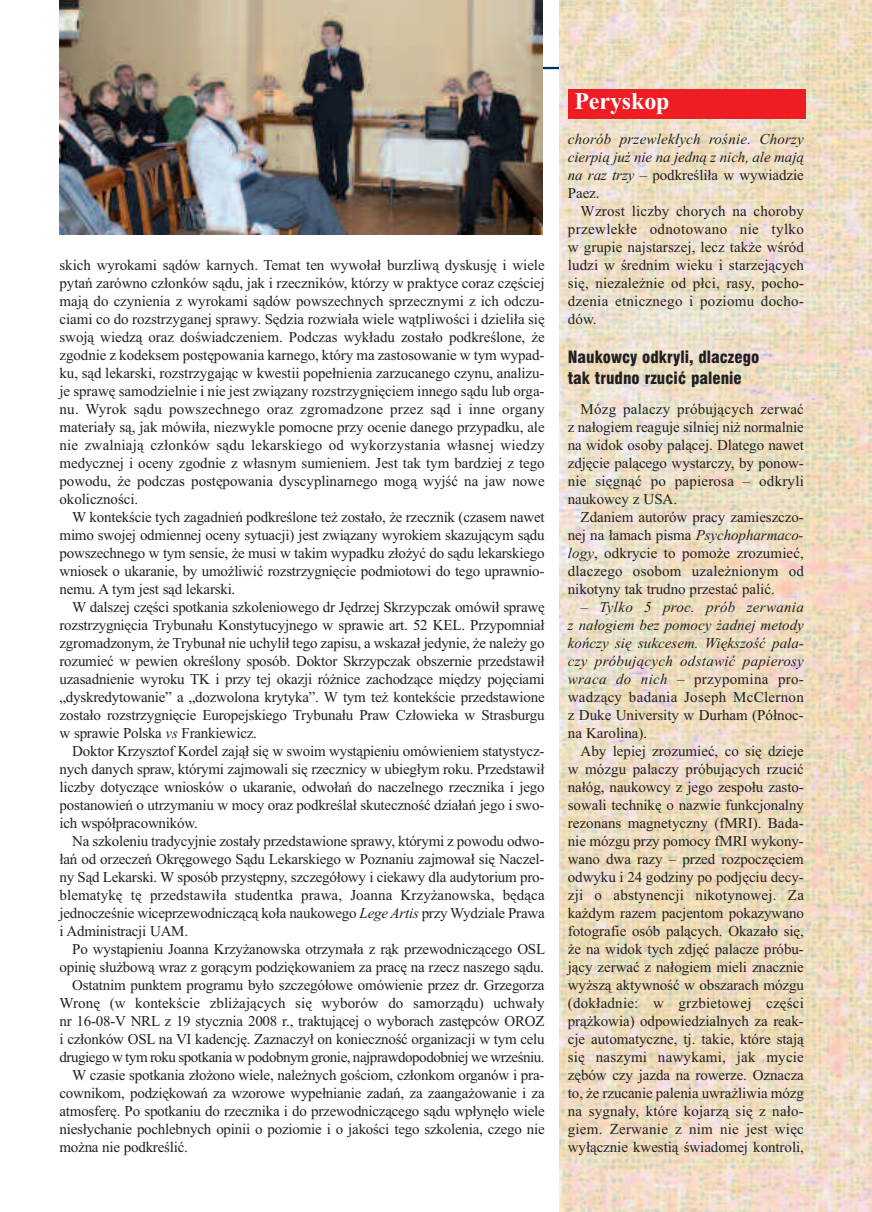
<style>
.page{position:relative;width:872px;height:1212px;background:#fff}
.page>*{position:absolute;margin:0;border:0;box-sizing:border-box;transform-origin:0 0}
.t1{font:700 24px "Times New Roman";letter-spacing:-.005em;color:#fff}
.t2{font:16.5px/21px "Swis 721 Blk Cn EU";color:#231f20}
.t3{font:15px/18px "Times New Roman";letter-spacing:-.015em;color:#231f20;text-align:justify}
.t4{font:italic 15px/18px "Times New Roman";letter-spacing:.015em;color:#231f20;text-align:justify}
.t5{font:15px "Times New Roman";letter-spacing:.005em;color:#231f20}
.s1{font-style:italic}
.s2{font-style:normal}
</style>
<div class="page">
<hr style="left:60px;top:67px;width:744px;height:2px;background:#002d66">
<img style="left:559px;top:0;width:313px;height:1212px">
<div style="left:568px;top:89px;width:237px;height:30px;background:#ee1d23"></div>
<img style="left:60px;top:0;width:483px;height:234px">
<p class="t3" style="left:60px;top:256px;width:486px">skich wyrokami sądów karnych. Temat ten wywołał burzliwą dyskusję i wiele pytań zarówno członków sądu, jak i rzeczników, którzy w praktyce coraz częściej mają do czynienia z wyrokami sądów powszechnych sprzecznymi z ich odczu&shy;ciami co do rozstrzyganej sprawy. Sędzia rozwiała wiele wątpliwości i dzieliła się swoją wiedzą oraz doświadczeniem. Podczas wykładu zostało podkreślone, że zgodnie z kodeksem postępowania karnego, który ma zastosowanie w tym wypad&shy;ku, sąd lekarski, rozstrzygając w kwestii popełnienia zarzucanego czynu, analizu&shy;je sprawę samodzielnie i nie jest związany rozstrzygnięciem innego sądu lub orga&shy;nu. Wyrok sądu powszechnego oraz zgromadzone przez sąd i inne organy materiały są, jak mówiła, niezwykle pomocne przy ocenie danego przypadku, ale nie zwalniają członków sądu lekarskiego od wykorzystania własnej wiedzy medycznej i oceny zgodnie z własnym sumieniem. Jest tak tym bardziej z tego powodu, że podczas postępowania dyscyplinarnego mogą wyjść na jaw nowe okoliczności.</p>
<p class="t3" style="left:60px;top:508px;width:486px;text-indent:13px">W kontekście tych zagadnień podkreślone też zostało, że rzecznik (czasem nawet mimo swojej odmiennej oceny sytuacji) jest związany wyrokiem skazującym sądu powszechnego w tym sensie, że musi w takim wypadku złożyć do sądu lekarskiego wniosek o ukaranie, by umożliwić rozstrzygnięcie podmiotowi do tego uprawnio&shy;nemu. A tym jest sąd lekarski.</p>
<p class="t3" style="left:60px;top:598px;width:486px;text-indent:13px">W dalszej części spotkania szkoleniowego dr Jędrzej Skrzypczak omówił sprawę rozstrzygnięcia Trybunału Konstytucyjnego w sprawie art. 52 KEL. Przypomniał zgromadzonym, że Trybunał nie uchylił tego zapisu, a wskazał jedynie, że należy go rozumieć w pewien określony sposób. Doktor Skrzypczak obszernie przedstawił uzasadnienie wyroku TK i przy tej okazji różnice zachodzące między pojęciami „dyskredytowanie” a „dozwolona krytyka”. W tym też kontekście przedstawione zostało rozstrzygnięcie Europejskiego Trybunału Praw Człowieka w Strasburgu w sprawie Polska <span class="s1">vs</span> Frankiewicz.</p>
<p class="t3" style="left:60px;top:742px;width:486px;text-indent:13px">Doktor Krzysztof Kordel zajął się w swoim wystąpieniu omówieniem statystycz&shy;nych danych spraw, którymi zajmowali się rzecznicy w ubiegłym roku. Przedstawił liczby dotyczące wniosków o ukaranie, odwołań do naczelnego rzecznika i jego postanowień o utrzymaniu w mocy oraz podkreślał skuteczność działań jego i swo&shy;ich współpracowników.</p>
<p class="t3" style="left:60px;top:832px;width:486px;text-indent:13px">Na szkoleniu tradycyjnie zostały przedstawione sprawy, którymi z powodu odwo&shy;łań od orzeczeń Okręgowego Sądu Lekarskiego w Poznaniu zajmował się Naczel&shy;ny Sąd Lekarski. W sposób przystępny, szczegółowy i ciekawy dla audytorium pro&shy;blematykę tę przedstawiła studentka prawa, Joanna Krzyżanowska, będąca jednocześnie wiceprzewodniczącą koła naukowego <span class="s1">Lege Artis</span> przy Wydziale Prawa i Administracji UAM.</p>
<p class="t3" style="left:72px;top:940px;width:474px">Po wystąpieniu Joanna Krzyżanowska otrzymała z rąk przewodniczącego OSL</p>
<p class="t3" style="left:60px;top:958px;width:486px">opinię służbową wraz z gorącym podziękowaniem za pracę na rzecz naszego sądu.</p>
<p class="t3" style="left:72px;top:976px;width:473px">Ostatnim punktem programu było szczegółowe omówienie przez dr. Grzegorza</p>
<p class="t5" style="left:60px;top:994px;width:486px">Wronę (w kontekście zbliżających się wyborów do samorządu) uchwały</p>
<p class="t3" style="left:60px;top:1012px;width:486px">nr 16-08-V NRL z 19 stycznia 2008 r., traktującej o wyborach zastępców OROZ</p>
<p class="t3" style="left:60px;top:1030px;width:486px">i członków OSL na VI kadencję. Zaznaczył on konieczność organizacji w tym celu</p>
<p class="t3" style="left:60px;top:1048px;width:486px">drugiego w tym roku spotkania w podobnym gronie, najprawdopodobniej we wrześniu.</p>
<p class="t3" style="left:72px;top:1066px;width:473px">W czasie spotkania złożono wiele, należnych gościom, członkom organów i pra-</p>
<p class="t3" style="left:60px;top:1084px;width:486px">cownikom, podziękowań za wzorowe wypełnianie zadań, za zaangażowanie i za</p>
<p class="t3" style="left:60px;top:1102px;width:486px">atmosferę. Po spotkaniu do rzecznika i do przewodniczącego sądu wpłynęło wiele</p>
<p class="t3" style="left:60px;top:1120px;width:486px">niesłychanie pochlebnych opinii o poziomie i o jakości tego szkolenia, czego nie</p>
<p class="t3" style="left:60px;top:1138px;width:130px">można nie podkreślić.</p>
<h1 class="t1" style="left:574px;top:87px;width:97px">Peryskop</h1>
<p class="t4" style="left:568px;top:130px;width:237px">chorób przewlekłych rośnie. Chorzy cierpią już nie na jedną z nich, ale mają na raz trzy <span class="s2">– podkreśliła w wywiadzie Paez.</span></p>
<p class="t3" style="left:568px;top:202px;width:238px;text-indent:13px">Wzrost liczby chorych na choroby przewlekłe odnotowano nie tylko w grupie najstarszej, lecz także wśród ludzi w średnim wieku i starzejących się, niezależnie od płci, rasy, pocho&shy;dzenia etnicznego i poziomu docho&shy;dów.</p>
<p class="t2" style="left:568px;top:347px;width:193px">Naukowcy odkryli, dlaczego tak trudno rzucić palenie</p>
<p class="t3" style="left:568px;top:400px;width:238px;text-indent:13px">Mózg palaczy próbujących zerwać z nałogiem reaguje silniej niż normalnie na widok osoby palącej. Dlatego nawet zdjęcie palącego wystarczy, by ponow&shy;nie sięgnąć po papierosa – odkryli naukowcy z USA.</p>
<p class="t3" style="left:568px;top:508px;width:238px;text-indent:13px">Zdaniem autorów pracy zamieszczo&shy;nej na łamach pisma <span class="s1">Psychopharmaco&shy;logy</span>, odkrycie to pomoże zrozumieć, dlaczego osobom uzależnionym od nikotyny tak trudno przestać palić.</p>
<p class="t4" style="left:568px;top:598px;width:237px;text-indent:13px"><span class="s2">–</span> Tylko 5 proc. prób zerwania z nałogiem bez pomocy żadnej metody kończy się sukcesem. Większość pala&shy;czy próbujących odstawić papierosy wraca do nich <span class="s2">– przypomina pro&shy;wadzący badania Joseph McClernon z Duke University w Durham (Północ&shy;na Karolina).</span></p>
<p class="t3" style="left:568px;top:742px;width:238px;text-indent:13px">Aby lepiej zrozumieć, co się dzieje w mózgu palaczy próbujących rzucić nałóg, naukowcy z jego zespołu zasto&shy;sowali technikę o nazwie funkcjonalny rezonans magnetyczny (fMRI). Bada&shy;nie mózgu przy pomocy fMRI wykony&shy;wano dwa razy – przed rozpoczęciem odwyku i 24 godziny po podjęciu decy&shy;zji o abstynencji nikotynowej. Za każdym razem pacjentom pokazywano fotografie osób palących. Okazało się, że na widok tych zdjęć palacze próbu&shy;jący zerwać z nałogiem mieli znacznie wyższą aktywność w obszarach mózgu (dokładnie: w grzbietowej części prążkowia) odpowiedzialnych za reak&shy;cje automatyczne, tj. takie, które stają się naszymi nawykami, jak mycie zębów czy jazda na rowerze. Oznacza to, że rzucanie palenia uwrażliwia mózg na sygnały, które kojarzą się z nało&shy;giem. Zerwanie z nim nie jest więc wyłącznie kwestią świadomej kontroli,</p>
</div>
